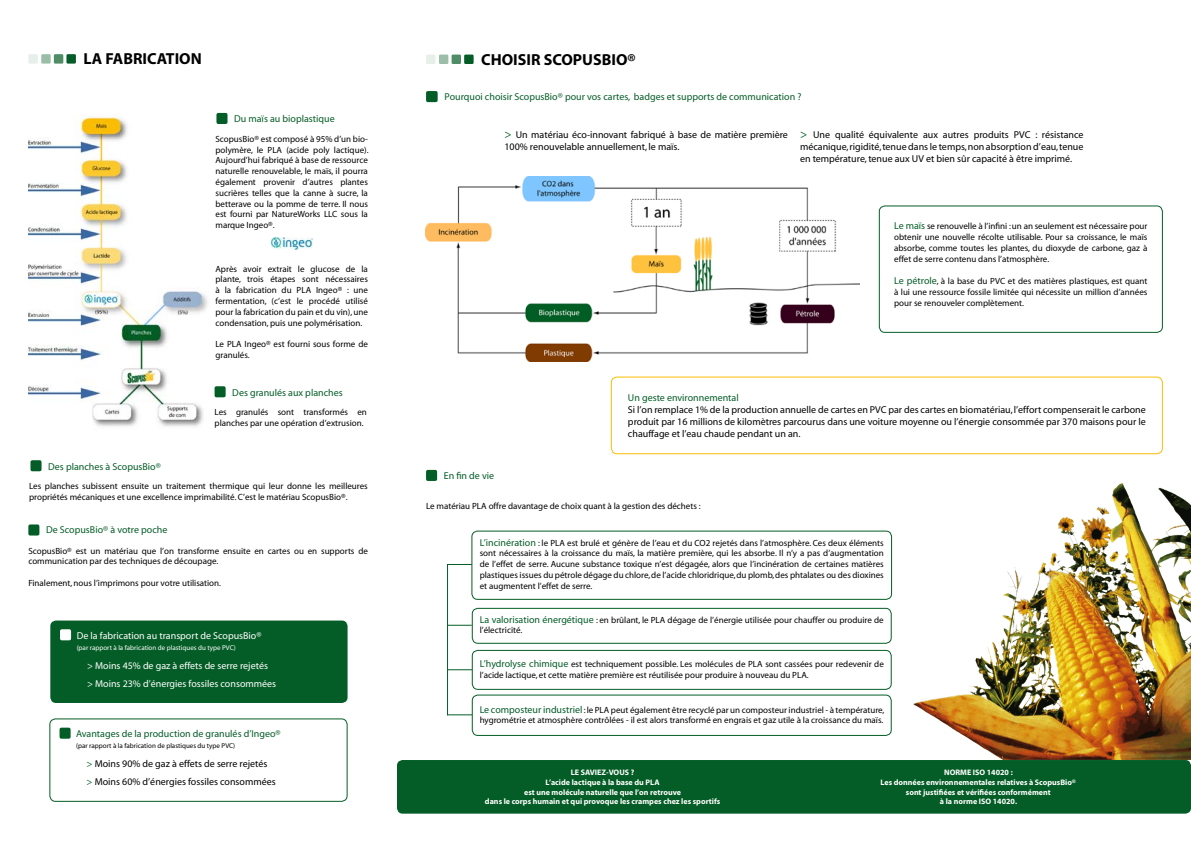
<style>
.page{position:relative;width:1191px;height:842px;background:#fff}
.page>*{position:absolute;margin:0;border:0;box-sizing:border-box;transform-origin:0 0}
.t1{font:700 16px "Myriad";color:#000}
.t2{font:10px/12px "Myriad";color:#000}
.t3{font:10px "Myriad";color:#045d26}
.t4{font:10px/18px "Myriad";color:#fff}
.t5{font:9px/10.8px "Myriad";color:#000}
.t6{font:700 8px/9.6px "Myriad";color:#fff;text-align:center}
.t7{font:7px "Myriad";color:#000}
.t8{font:7px "Myriad";color:#fff}
.s1{color:#045d26}
.s2{font-size:12px;color:#045d26}
.s3{font-size:10px;color:#045d26}
</style>
<div class="page">
<img style="left:873px;top:483px;width:318px;height:276px">
<div style="left:50px;top:719px;width:297px;height:82px;border:1px solid #045d26;border-radius:6px"></div>
<div style="left:66px;top:54px;width:10px;height:10px;background:#045d26"></div>
<div style="left:54px;top:54px;width:9px;height:10px;background:#4f8d67"></div>
<div style="left:41px;top:54px;width:10px;height:10px;background:#9bbea9"></div>
<div style="left:28px;top:54px;width:10px;height:10px;background:#e6efe9"></div>
<img style="left:28px;top:114px;width:180px;height:313px">
<div style="left:216px;top:113px;width:11px;height:11px;background:#045d26;border-radius:2px"></div>
<div style="left:214px;top:386px;width:12px;height:11px;background:#045d26;border-radius:2px"></div>
<div style="left:30px;top:460px;width:12px;height:11px;background:#045d26;border-radius:2px"></div>
<div style="left:28px;top:524px;width:11px;height:11px;background:#045d26;border-radius:2px"></div>
<div style="left:397px;top:760px;width:794px;height:54px;background:#045d26;border-radius:6px"></div>
<div style="left:426px;top:470px;width:11px;height:11px;background:#045d26;border-radius:2px"></div>
<div style="left:60px;top:728px;width:11px;height:11px;background:#045d26;border-radius:2px"></div>
<div style="left:50px;top:620px;width:297px;height:83px;background:#045d26;border-radius:6px"></div>
<div style="left:60px;top:629px;width:11px;height:11px;background:#fff;border-radius:2px"></div>
<div style="left:464px;top:55px;width:9px;height:9px;background:#045d26"></div>
<div style="left:451px;top:55px;width:10px;height:9px;background:#4f8d67"></div>
<div style="left:439px;top:55px;width:9px;height:9px;background:#9bbea9"></div>
<div style="left:426px;top:55px;width:9px;height:9px;background:#e6efe9"></div>
<div style="left:879px;top:206px;width:283px;height:127px;border:1px solid #045d26;border-radius:6px"></div>
<img style="left:425px;top:177px;width:434px;height:185px">
<div style="left:426px;top:91px;width:11px;height:11px;background:#045d26;border-radius:2px"></div>
<div style="left:472px;top:608px;width:419px;height:35px;border:1px solid #045d26;border-radius:6px"></div>
<div style="left:472px;top:650px;width:419px;height:40px;border:1px solid #045d26;border-radius:6px"></div>
<div style="left:471px;top:531px;width:420px;height:69px;border:1px solid #045d26;border-radius:6px"></div>
<div style="left:472px;top:695px;width:419px;height:41px;border:1px solid #045d26;border-radius:6px"></div>
<hr style="left:447px;top:564px;width:1px;height:151px;background:#045d26">
<svg style="left:448px;top:564px;width:24px;height:1px"></svg>
<svg style="left:448px;top:625px;width:24px;height:1px"></svg>
<svg style="left:448px;top:669px;width:24px;height:1px"></svg>
<svg style="left:448px;top:714px;width:24px;height:1px"></svg>
<img style="left:271px;top:238px;width:41px;height:12px">
<div style="left:611px;top:377px;width:551px;height:77px;border:1px solid #fbbe04;border-radius:6px"></div>
<h1 class="t1" style="left:84px;top:51px;width:120px">LA Fabrication</h1>
<p class="t3" style="left:234px;top:114px;width:102px">Du maïs au bioplastique</p>
<p class="t5" style="left:215px;top:134px;width:155px;text-align:justify">ScopusBio® est composé à 95% d’un bio&shy;polymère, le PLA (acide poly lactique).<br>Aujourd’hui fabriqué à base de ressource naturelle renouvelable, le maïs, il pourra également provenir d’autres plantes sucrières telles que la canne à sucre, la betterave ou la pomme de terre. Il nous est fourni par NatureWorks LLC sous la marque Ingeo®.</p>
<p class="t5" style="left:215px;top:263px;width:154px;text-align:justify">Après avoir extrait le glucose de la plante, trois étapes sont nécessaires à la fabrication du PLA Ingeo® : une fermentation, (c’est le procédé utilisé pour la fabrication du pain et du vin), une condensation, puis une polymérisation.</p>
<p class="t5" style="left:215px;top:339px;width:154px">Le PLA Ingeo® est fourni sous forme de granulés.</p>
<p class="t3" style="left:232px;top:387px;width:112px">Des granulés aux planches</p>
<p class="t5" style="left:214px;top:407px;width:154px">Les granulés sont transformés en planches par une opération d’extrusion.</p>
<p class="t3" style="left:48px;top:461px;width:114px">Des planches à ScopusBio®</p>
<p class="t5" style="left:29px;top:481px;width:340px">Les planches subissent ensuite un traitement thermique qui leur donne les meilleures propriétés mécaniques et une excellence imprimabilité. C’est le matériau ScopusBio®.</p>
<p class="t3" style="left:46px;top:524px;width:123px">De ScopusBio® à votre poche</p>
<p class="t5" style="left:28px;top:546px;width:341px">ScopusBio® est un matériau que l’on transforme ensuite en cartes ou en supports de communication par des techniques de découpage.</p>
<p class="t5" style="left:28px;top:578px;width:194px">Finalement, nous l’imprimons pour votre utilisation.</p>
<p class="t4" style="left:77px;top:627px;width:186px">De la fabrication au transport de ScopusBio®</p>
<p class="t8" style="left:77px;top:644px;width:160px">(par rapport à la fabrication de plastiques du type PVC)</p>
<p class="t4" style="left:87px;top:657px;width:191px">&gt; Moins 45% de gaz à effets de serre rejetés &gt; Moins 23% d’énergies fossiles consommées</p>
<p class="t3" style="left:76px;top:729px;width:206px">Avantages de la production de granulés d’Ingeo®</p>
<p class="t7" style="left:76px;top:742px;width:160px">(par rapport à la fabrication de plastiques du type PVC)</p>
<p class="t2" style="left:87px;top:755px;width:191px;line-height:18px"><span class="s1">&gt;</span> Moins 90% de gaz à effets de serre rejetés <span class="s1">&gt;</span> Moins 60% d’énergies fossiles consommées</p>
<h1 class="t1" style="left:481px;top:51px;width:156px">choisir scopusbio®</h1>
<p class="t3" style="left:444px;top:92px;width:358px">Pourquoi choisir ScopusBio® pour vos cartes, badges et supports de communication ?</p>
<p class="t2" style="left:504px;top:129px;width:285px"><span class="s2">&gt;</span> Un matériau éco-innovant fabriqué à base de matière première<br>100% renouvelable annuellement, le maïs.</p>
<p class="t2" style="left:800px;top:129px;width:285px;text-align:justify"><span class="s2">&gt;</span> Une qualité équivalente aux autres produits PVC : résistance mécanique, rigidité, tenue dans le temps, non absorption d’eau, tenue en température, tenue aux UV et bien sûr capacité à être imprimé.</p>
<p class="t5" style="left:894px;top:221px;width:255px;text-align:justify"><span class="s3">Le maïs</span> se renouvelle à l’infini : un an seulement est nécessaire pour obtenir une nouvelle récolte utilisable. Pour sa croissance, le maïs absorbe, comme toutes les plantes, du dioxyde de carbone, gaz à effet de serre contenu dans l’atmosphère.</p>
<p class="t5" style="left:894px;top:276px;width:255px;text-align:justify"><span class="s3">Le pétrole</span>, à la base du PVC et des matières plastiques, est quant à lui une ressource fossile limitée qui nécessite un million d’années pour se renouveler complètement.</p>
<p class="t3" style="left:444px;top:471px;width:52px">En fin de vie</p>
<p class="t3" style="left:628px;top:393px;width:112px">Un geste environnemental</p>
<p class="t2" style="left:628px;top:404px;width:519px;text-align:justify">Si l’on remplace 1% de la production annuelle de cartes en PVC par des cartes en biomatériau, l’effort compenserait le carbone produit par 16 millions de kilomètres parcourus dans une voiture moyenne ou l’énergie consommée par 370 maisons pour le chauffage et l’eau chaude pendant un an.</p>
<p class="t5" style="left:426px;top:501px;width:276px">Le matériau PLA offre davantage de choix quant à la gestion des déchets :</p>
<p class="t5" style="left:480px;top:538px;width:405px;text-align:justify"><span class="s3">L’incinération</span> : le PLA est brulé et génère de l’eau et du CO2 rejetés dans l’atmosphère. Ces deux éléments sont nécessaires à la croissance du maïs, la matière première, qui les absorbe. Il n’y a pas d’augmentation de l’effet de serre. Aucune substance toxique n’est dégagée, alors que l’incinération de certaines matières plastiques issues du pétrole dégage du chlore, de l’acide chloridrique, du plomb, des phtalates ou des dioxines et augmentent l’effet de serre.</p>
<p class="t5" style="left:480px;top:614px;width:405px"><span class="s3">La valorisation énergétique</span> : en brûlant, le PLA dégage de l’énergie utilisée pour chauffer ou produire de l’électricité.</p>
<p class="t5" style="left:480px;top:659px;width:405px"><span class="s3">L’hydrolyse chimique</span> est techniquement possible. Les molécules de PLA sont cassées pour redevenir de l’acide lactique, et cette matière première est réutilisée pour produire à nouveau du PLA.</p>
<p class="t5" style="left:480px;top:704px;width:406px"><span class="s3">Le composteur industriel</span> : le PLA peut également être recyclé par un composteur industriel - à température, hygrométrie et atmosphère contrôlées - il est alors transformé en engrais et gaz utile à la croissance du maïs.</p>
<p class="t6" style="left:485px;top:768px;width:237px">Le saviez-vous ?<br>L’acide lactique à la base du PLA<br>est une molécule naturelle que l’on retrouve<br>dans le corps humain et qui provoque les crampes chez les sportifs</p>
<p class="t6" style="left:944px;top:768px;width:34px">NORME ISO</p>
<p class="t6" style="left:986px;top:768px;width:27px">14020 :</p>
<p class="t6" style="left:880px;top:778px;width:197px">Les données environnementales relatives à ScopusBio®</p>
<p class="t6" style="left:906px;top:787px;width:146px">sont justifiées et vérifiées conformément</p>
<p class="t6" style="left:940px;top:797px;width:44px">à la norme ISO</p>
<p class="t6" style="left:992px;top:797px;width:26px">14020.</p>
</div>
